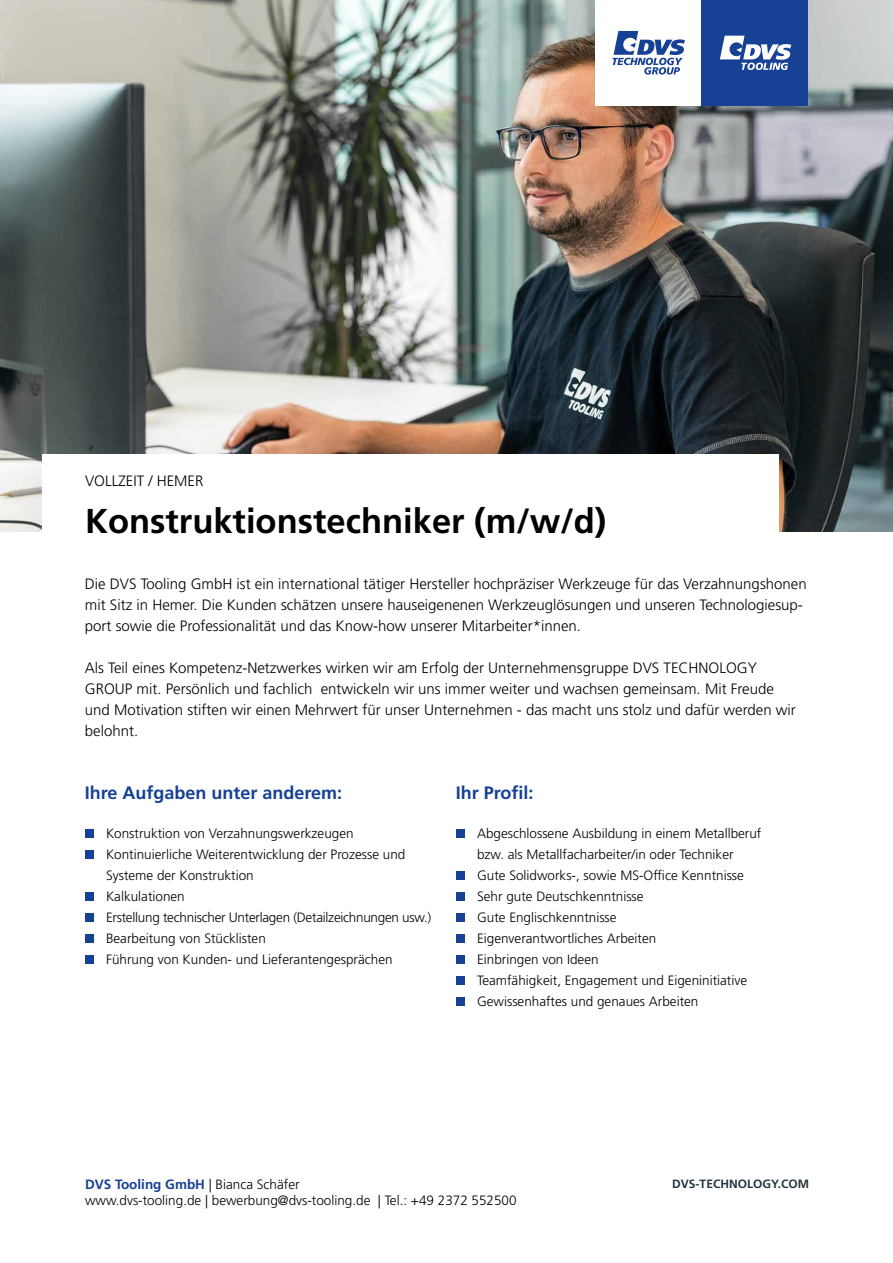
<style>
.page{position:relative;width:893px;height:1263px;background:#fff}
.page>*{position:absolute;margin:0;border:0;box-sizing:border-box;transform-origin:0 0}
.t1{font:700 34.5px "Frutiger LT Std";color:#000}
.t2{font:700 18px "Frutiger LT Std";color:#164194}
.t3{font:300 15px/21px "Frutiger LT Std";color:#000}
.t4{font:300 13.5px/21px "Frutiger LT Std";color:#000}
.t5{font:700 12px "Frutiger LT Std";color:#24353f}
.s1{font-weight:700;color:#164194}
</style>
<div class="page">
<div style="left:85px;top:829px;width:9px;height:9px;background:#164194"></div>
<div style="left:85px;top:850px;width:9px;height:9px;background:#164194"></div>
<div style="left:85px;top:892px;width:9px;height:9px;background:#164194"></div>
<div style="left:85px;top:913px;width:9px;height:9px;background:#164194"></div>
<div style="left:85px;top:934px;width:9px;height:9px;background:#164194"></div>
<div style="left:85px;top:955px;width:9px;height:9px;background:#164194"></div>
<div style="left:456px;top:829px;width:9px;height:9px;background:#164194"></div>
<div style="left:456px;top:871px;width:9px;height:9px;background:#164194"></div>
<div style="left:456px;top:892px;width:9px;height:9px;background:#164194"></div>
<div style="left:456px;top:913px;width:9px;height:9px;background:#164194"></div>
<div style="left:456px;top:934px;width:9px;height:9px;background:#164194"></div>
<div style="left:456px;top:955px;width:9px;height:9px;background:#164194"></div>
<div style="left:456px;top:976px;width:9px;height:9px;background:#164194"></div>
<div style="left:456px;top:997px;width:9px;height:9px;background:#164194"></div>
<img style="left:0;top:0;width:893px;height:532px">
<div style="left:43px;top:454px;width:736px;height:99px;background:#fff"></div>
<div style="left:595px;top:0;width:107px;height:106px;background:#fff"></div>
<svg style="left:612px;top:31px;width:73px;height:44px"></svg>
<div style="left:702px;top:0;width:106px;height:106px;background:#164194"></div>
<svg style="left:720px;top:35px;width:71px;height:35px"></svg>
<p class="t3" style="left:85px;top:471px;width:120px">VOLLZEIT / HEMER</p>
<h1 class="t1" style="left:85px;top:500px;width:523px">Konstruktionstechniker (m/w/d)</h1>
<p class="t3" style="left:85px;top:574px;width:723px">Die DVS Tooling GmbH ist ein international tätiger Hersteller hochpräziser Werkzeuge für das Verzahnungshonen mit Sitz in Hemer. Die Kunden schätzen unsere hauseigenenen Werkzeuglösungen und unseren Technologiesup&shy;port sowie die Professionalität und das Know-how unserer Mitarbeiter*innen.</p>
<p class="t3" style="left:85px;top:658px;width:712px">Als Teil eines Kompetenz-Netzwerkes wirken wir am Erfolg der Unternehmensgruppe DVS TECHNOLOGY GROUP mit. Persönlich und fachlich entwickeln wir uns immer weiter und wachsen gemeinsam. Mit Freude und Motivation stiften wir einen Mehrwert für unser Unternehmen - das macht uns stolz und dafür werden wir belohnt.</p>
<h2 class="t2" style="left:85px;top:782px;width:259px">Ihre Aufgaben unter anderem:</h2>
<p class="t4" style="left:106px;top:823px;width:327px">Konstruktion von Verzahnungswerkzeugen Kontinuierliche Weiterentwicklung der Prozesse und Systeme der Konstruktion<br>Kalkulationen<br>Erstellung technischer Unterlagen (Detailzeichnungen usw.)<br>Bearbeitung von Stücklisten<br>Führung von Kunden- und Lieferantengesprächen</p>
<h2 class="t2" style="left:456px;top:782px;width:79px">Ihr Profil:</h2>
<p class="t4" style="left:477px;top:823px;width:286px">Abgeschlossene Ausbildung in einem Metallberuf bzw. als Metallfacharbeiter/in oder Techniker Gute Solidworks-, sowie MS-Office Kenntnisse Sehr gute Deutschkenntnisse<br>Gute Englischkenntnisse<br>Eigenverantwortliches Arbeiten<br>Einbringen von Ideen<br>Teamfähigkeit, Engagement und Eigeninitiative Gewissenhaftes und genaues Arbeiten</p>
<p class="t4" style="left:85px;top:1176px;width:433px;line-height:16.2px"><span class="s1">DVS Tooling GmbH</span> | Bianca Schäfer<br>www.dvs-tooling.de | bewerbung@dvs-tooling.de | Tel.: +49 2372 552500</p>
<p class="t5" style="left:672px;top:1176px;width:138px">DVS-TECHNOLOGY.COM</p>
</div>
